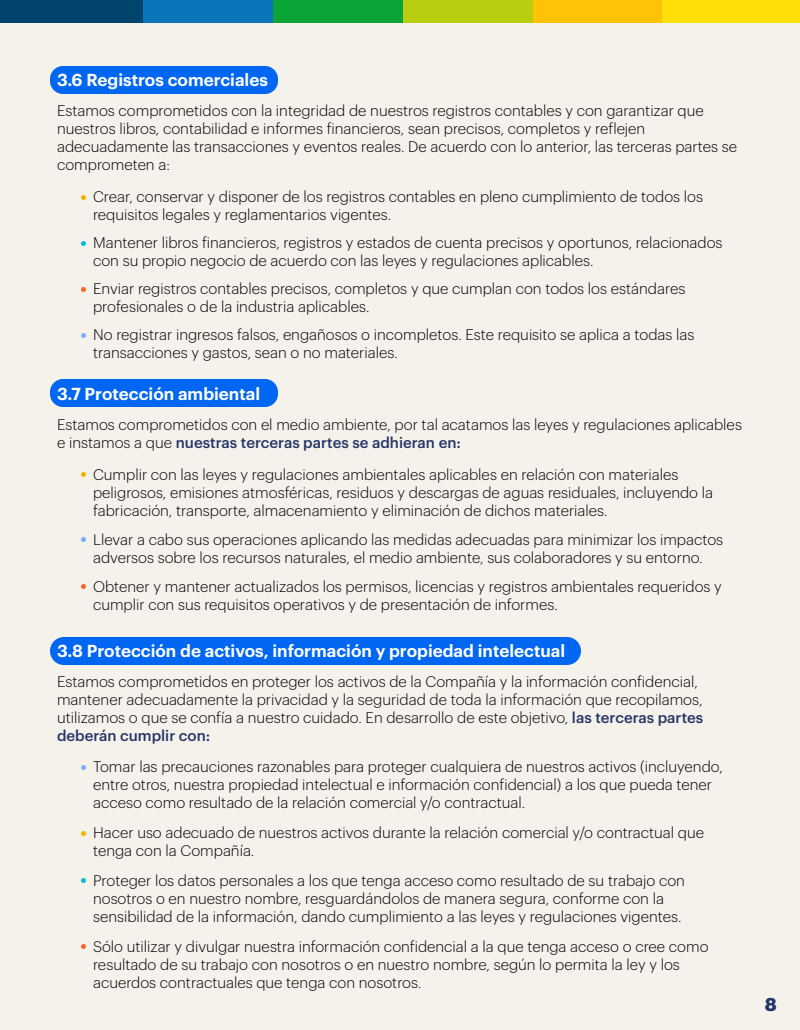
<style>
.page{position:relative;width:800px;height:1030px;background:#f5f2eb}
.page>*{position:absolute;margin:0;border:0;box-sizing:border-box;transform-origin:0 0}
.t1{font:700 18.2px "Graphik";color:#233466}
.t2{font:600 17px "Graphik";color:#fff}
.t3{font:300 15px/18px "Graphik";color:#000}
.s1{font-weight:500;color:#233466}
</style>
<div class="page">
<div style="left:143px;top:1px;width:130px;height:22px;background:#0b75bb"></div>
<div style="left:0;top:1px;width:143px;height:22px;background:#01446e"></div>
<div style="left:273px;top:1px;width:130px;height:22px;background:#0aa439"></div>
<div style="left:403px;top:1px;width:130px;height:22px;background:#b9ce0f"></div>
<div style="left:533px;top:1px;width:130px;height:22px;background:#fdc304"></div>
<div style="left:663px;top:1px;width:137px;height:22px;background:#ffdf07"></div>
<div style="left:50px;top:66px;width:228px;height:28px;background:#0167f3;border-radius:13px"></div>
<div style="left:50px;top:379px;width:228px;height:28px;background:#0167f3;border-radius:13px"></div>
<div style="left:50px;top:637px;width:531px;height:28px;background:#0167f3;border-radius:14px"></div>
<svg style="left:81px;top:195px;width:5px;height:5px"></svg>
<svg style="left:81px;top:241px;width:5px;height:5px"></svg>
<svg style="left:81px;top:333px;width:5px;height:5px"></svg>
<svg style="left:81px;top:472px;width:5px;height:5px"></svg>
<svg style="left:81px;top:537px;width:5px;height:5px"></svg>
<svg style="left:81px;top:765px;width:5px;height:5px"></svg>
<svg style="left:81px;top:878px;width:5px;height:5px"></svg>
<svg style="left:81px;top:944px;width:5px;height:5px"></svg>
<svg style="left:81px;top:831px;width:5px;height:5px"></svg>
<svg style="left:81px;top:584px;width:5px;height:5px"></svg>
<svg style="left:81px;top:287px;width:5px;height:5px"></svg>
<p class="t2" style="left:57px;top:67px;width:212px">3.6 Registros comerciales</p>
<p class="t3" style="left:57px;top:100px;width:682px">Estamos comprometidos con la integridad de nuestros registros contables y con garantizar que nuestros libros, contabilidad e informes financieros, sean precisos, completos y reflejen adecuadamente las transacciones y eventos reales. De acuerdo con lo anterior, las terceras partes se comprometen a:</p>
<p class="t3" style="left:93px;top:186px;width:611px">Crear, conservar y disponer de los registros contables en pleno cumplimiento de todos los requisitos legales y reglamentarios vigentes.</p>
<p class="t3" style="left:93px;top:232px;width:631px">Mantener libros financieros, registros y estados de cuenta precisos y oportunos, relacionados con su propio negocio de acuerdo con las leyes y regulaciones aplicables.</p>
<p class="t3" style="left:93px;top:278px;width:594px">Enviar registros contables precisos, completos y que cumplan con todos los estándares profesionales o de la industria aplicables.</p>
<p class="t3" style="left:93px;top:324px;width:603px">No registrar ingresos falsos, engañosos o incompletos. Este requisito se aplica a todas las transacciones y gastos, sean o no materiales.</p>
<p class="t2" style="left:57px;top:381px;width:205px">3.7 Protección ambiental</p>
<p class="t3" style="left:57px;top:414px;width:686px">Estamos comprometidos con el medio ambiente, por tal acatamos las leyes y regulaciones aplicables e instamos a que <span class="s1">nuestras terceras partes se adhieran en:</span></p>
<p class="t3" style="left:93px;top:464px;width:622px">Cumplir con las leyes y regulaciones ambientales aplicables en relación con materiales peligrosos, emisiones atmosféricas, residuos y descargas de aguas residuales, incluyendo la fabricación, transporte, almacenamiento y eliminación de dichos materiales.</p>
<p class="t3" style="left:93px;top:529px;width:632px">Llevar a cabo sus operaciones aplicando las medidas adecuadas para minimizar los impactos adversos sobre los recursos naturales, el medio ambiente, sus colaboradores y su entorno.</p>
<p class="t3" style="left:93px;top:576px;width:630px">Obtener y mantener actualizados los permisos, licencias y registros ambientales requeridos y cumplir con sus requisitos operativos y de presentación de informes.</p>
<p class="t2" style="left:57px;top:638px;width:510px">3.8 Protección de activos, información y propiedad intelectual</p>
<p class="t3" style="left:57px;top:671px;width:648px">Estamos comprometidos en proteger los activos de la Compañía y la información confidencial, mantener adecuadamente la privacidad y la seguridad de toda la información que recopilamos, utilizamos o que se confía a nuestro cuidado. En desarrollo de este objetivo, <span class="s1">las terceras partes deberán cumplir con:</span></p>
<p class="t3" style="left:93px;top:756px;width:631px">Tomar las precauciones razonables para proteger cualquiera de nuestros activos (incluyendo, entre otros, nuestra propiedad intelectual e información confidencial) a los que pueda tener acceso como resultado de la relación comercial y/o contractual.</p>
<p class="t3" style="left:93px;top:822px;width:613px">Hacer uso adecuado de nuestros activos durante la relación comercial y/o contractual que tenga con la Compañía.</p>
<p class="t3" style="left:93px;top:870px;width:593px">Proteger los datos personales a los que tenga acceso como resultado de su trabajo con nosotros o en nuestro nombre, resguardándolos de manera segura, conforme con la sensibilidad de la información, dando cumplimiento a las leyes y regulaciones vigentes.</p>
<p class="t3" style="left:93px;top:936px;width:617px">Sólo utilizar y divulgar nuestra información confidencial a la que tenga acceso o cree como resultado de su trabajo con nosotros o en nuestro nombre, según lo permita la ley y los acuerdos contractuales que tenga con nosotros.</p>
<p class="t1" style="left:765px;top:990px;width:13px">8</p>
</div>
